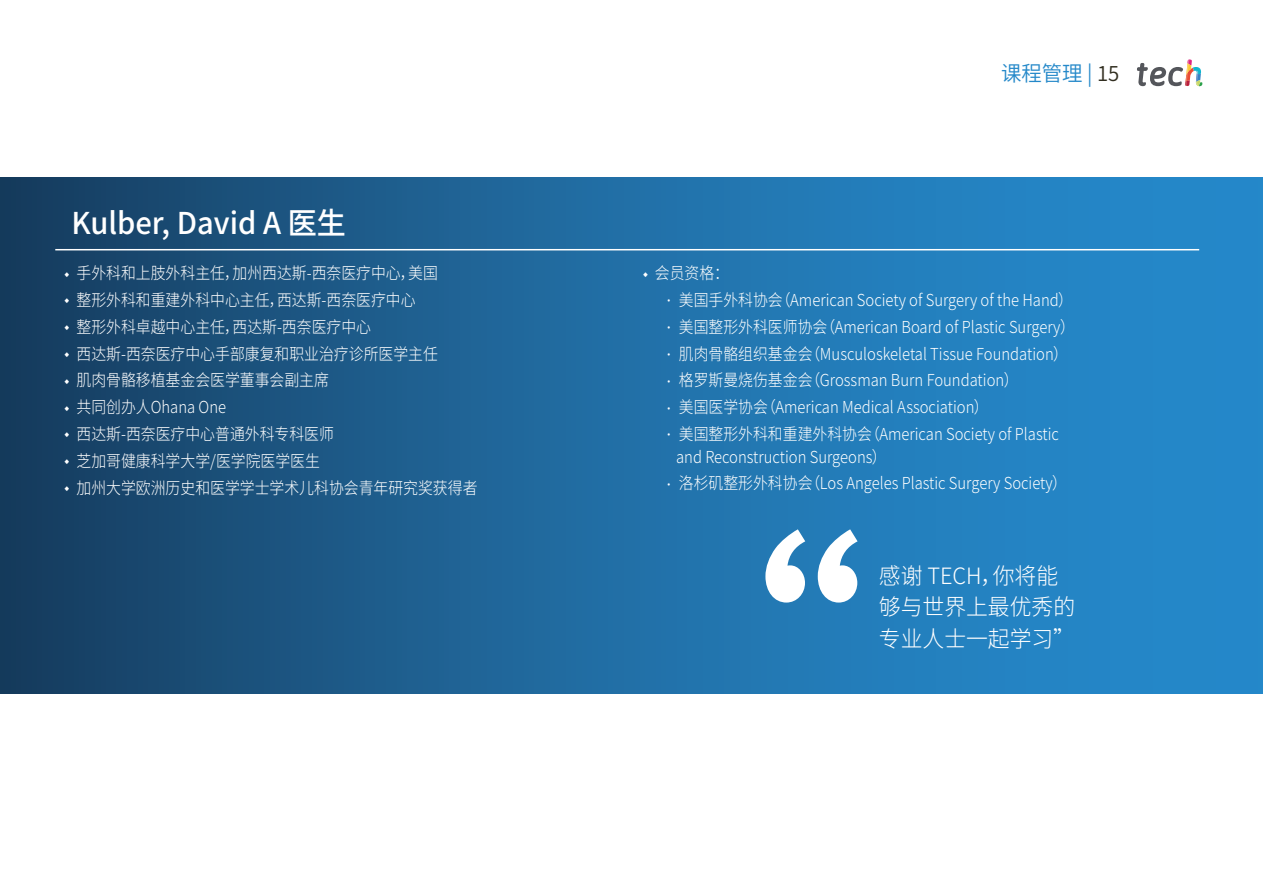
<style>
.page{position:relative;width:1263px;height:893px;background:#fff}
.page>*{position:absolute;margin:0;border:0;box-sizing:border-box;transform-origin:0 0}
.t1{font:500 30px "Source Han Sans CN";color:#fff}
.t2{font:300 22.5px/31.5px "Source Han Sans CN";color:#fff}
.t3{font:21px "Source Han Sans CN";color:#2488c9}
.t4{font:300 16.5px/26.7px "Source Han Sans CN";color:#fff;scale:.9 1}
.s1{color:#312e20}
.s2{font-size:12px}
</style>
<div class="page">
<div style="left:0;top:178px;width:1263px;height:515px;background:linear-gradient(to right,#194367,#2893d9)"></div>
<svg style="left:765px;top:529px;width:92px;height:74px"></svg>
<hr style="left:55px;top:249px;width:1144px;height:1px;background:#fff">
<svg style="left:1137px;top:60px;width:65px;height:27px"></svg>
<svg style="left:65px;top:272px;width:4px;height:5px"></svg>
<svg style="left:65px;top:299px;width:4px;height:5px"></svg>
<svg style="left:65px;top:325px;width:4px;height:5px"></svg>
<svg style="left:65px;top:352px;width:4px;height:5px"></svg>
<svg style="left:65px;top:379px;width:4px;height:5px"></svg>
<svg style="left:65px;top:406px;width:4px;height:5px"></svg>
<svg style="left:65px;top:432px;width:4px;height:5px"></svg>
<svg style="left:65px;top:459px;width:4px;height:5px"></svg>
<svg style="left:65px;top:486px;width:4px;height:5px"></svg>
<svg style="left:643px;top:272px;width:5px;height:5px"></svg>
<h1 class="t1" style="left:71px;top:206px;width:276px">Kulber, David A 医生</h1>
<p class="t4" style="left:77px;top:260px;width:447px">手外科和上肢外科主任，加州西达斯-西奈医疗中心，美国<br>整形外科和重建外科中心主任，西达斯-西奈医疗中心<br>整形外科卓越中心主任，西达斯-西奈医疗中心<br>西达斯-西奈医疗中心手部康复和职业治疗诊所医学主任<br>肌肉骨骼移植基金会医学董事会副主席<br>共同创办人Ohana One<br>西达斯-西奈医疗中心普通外科专科医师<br>芝加哥健康科学大学/医学院医学医生<br>加州大学欧洲历史和医学学士学术儿科协会青年研究奖获得者</p>
<p class="t3" style="left:1001px;top:62px;width:120px">课程管理 | <span class="s1">15</span></p>
<p class="t4" style="left:655px;top:260px;width:84px">会员资格：</p>
<p class="t4" style="left:663px;top:287px;width:457px"><span class="s2">•</span> 美国手外科协会（American Society of Surgery of the Hand）</p>
<p class="t4" style="left:663px;top:314px;width:459px"><span class="s2">•</span> 美国整形外科医师协会（American Board of Plastic Surgery）</p>
<p class="t4" style="left:663px;top:341px;width:451px"><span class="s2">•</span> 肌肉骨骼组织基金会（Musculoskeletal Tissue Foundation）</p>
<p class="t4" style="left:663px;top:367px;width:396px"><span class="s2">•</span> 格罗斯曼烧伤基金会（Grossman Burn Foundation）</p>
<p class="t4" style="left:663px;top:394px;width:363px"><span class="s2">•</span> 美国医学协会（American Medical Association）</p>
<p class="t4" style="left:676px;top:423px;width:427px;line-height:22.5px;text-indent:-13px"><span class="s2">•</span> 美国整形外科和重建外科协会（American Society of Plastic and Reconstruction Surgeons）</p>
<p class="t4" style="left:663px;top:470px;width:450px"><span class="s2">•</span> 洛杉矶整形外科协会（Los Angeles Plastic Surgery Society）</p>
<h2 class="t2" style="left:879px;top:560px;width:198px">感谢 TECH，你将能够与世界上最优秀的专业人士一起学习”</h2>
</div>
